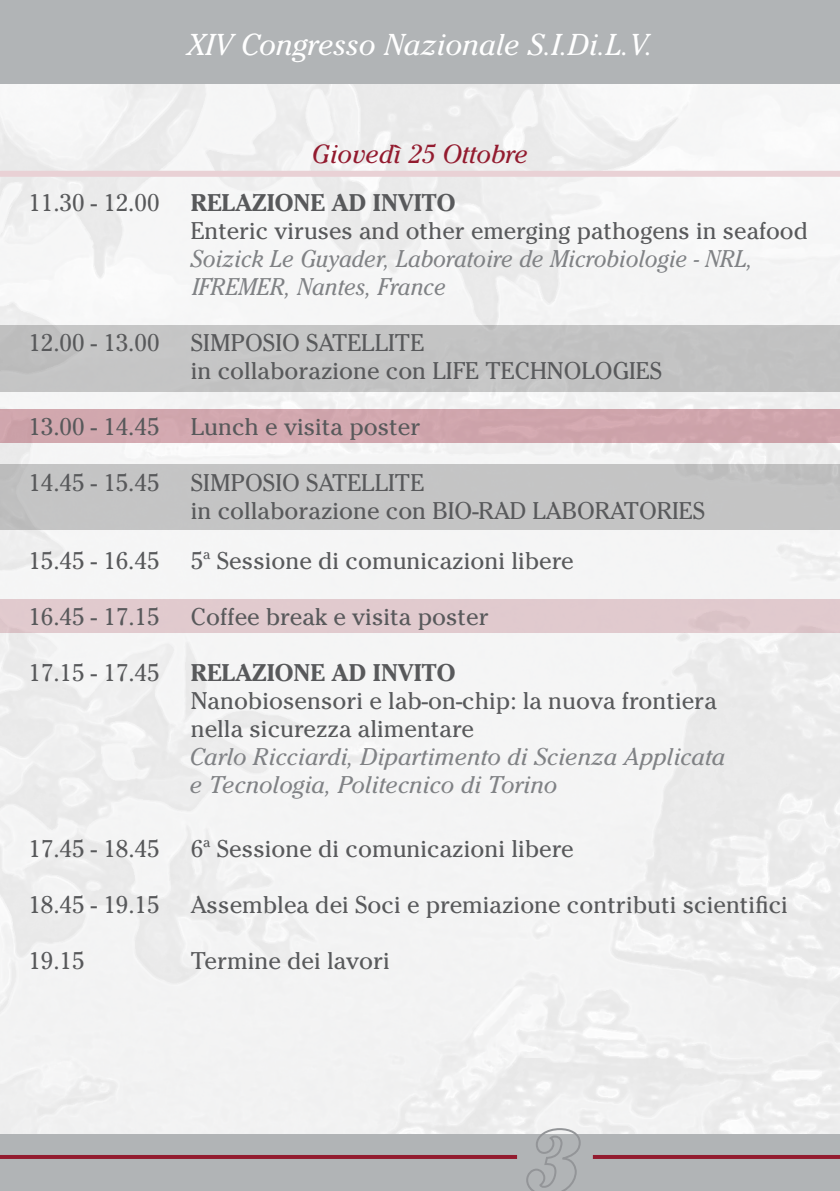
<style>
.page{position:relative;width:840px;height:1191px;background:#fff}
.page>*{position:absolute;margin:0;border:0;box-sizing:border-box;transform-origin:0 0}
.t1{font:italic 30px "Cheltenham Std";color:#fff}
.t2{font:italic 26px "Cheltenham Std";color:#931b2f}
.t3{font:24px/28px "Cheltenham Std";color:#58595b}
.t4{font:italic 24px/28px "Cheltenham Std";color:#808285}
.t5{font:italic 24px/28px "Cheltenham Std";color:#808285;scale:.95 1}
.t6{font:700 24px "Cheltenham Std";color:#58595b}
</style>
<div class="page">
<div style="left:0;top:1134px;width:839px;height:57px;background:#b1b4b6"></div>
<div style="left:0;top:0;width:839px;height:83px;background:#b1b4b6"></div>
<hr style="left:592px;top:1155px;width:247px;height:4px;background:#931b2f">
<svg style="left:525px;top:1127px;width:56px;height:64px"></svg>
<hr style="left:0;top:1155px;width:516px;height:4px;background:#931b2f">
<div style="left:0;top:171px;width:839px;height:6px;background:#e9d1d5"></div>
<div style="left:0;top:464px;width:839px;height:65px;background:#c4c4c4"></div>
<div style="left:0;top:325px;width:839px;height:67px;background:#c3c3c4"></div>
<div style="left:0;top:409px;width:839px;height:33px;background:#d0a6ae"></div>
<div style="left:0;top:599px;width:839px;height:33px;background:#e1cace"></div>
<p class="t1" style="left:187px;top:27px;width:467px">XIV Congresso Nazionale S.I.Di.L.V.</p>
<p class="t2" style="left:312px;top:139px;width:217px">Giovedì 25 Ottobre</p>
<p class="t3" style="left:28px;top:188px;width:133px">11.30 - 12.00</p>
<p class="t6" style="left:191px;top:188px;width:266px">RELAZIONE AD INVITO</p>
<p class="t3" style="left:191px;top:216px;width:618px">Enteric viruses and other emerging pathogens in seafood</p>
<p class="t5" style="left:191px;top:244px;width:592px">Soizick Le Guyader, Laboratoire de Microbiologie - NRL,<br>IFREMER, Nantes, France</p>
<p class="t3" style="left:28px;top:328px;width:133px">12.00 - 13.00</p>
<p class="t3" style="left:191px;top:328px;width:472px">SIMPOSIO SATELLITE<br>in collaborazione con LIFE TECHNOLOGIES</p>
<p class="t3" style="left:28px;top:412px;width:133px">13.00 - 14.45</p>
<p class="t3" style="left:191px;top:412px;width:231px">Lunch e visita poster</p>
<p class="t3" style="left:28px;top:468px;width:133px">14.45 - 15.45</p>
<p class="t3" style="left:191px;top:468px;width:516px">SIMPOSIO SATELLITE<br>in collaborazione con BIO-RAD LABORATORIES</p>
<p class="t3" style="left:28px;top:546px;width:133px">15.45 - 16.45</p>
<p class="t3" style="left:191px;top:546px;width:384px">5<sup>a</sup> Sessione di comunicazioni libere</p>
<p class="t3" style="left:28px;top:602px;width:133px">16.45 - 17.15</p>
<p class="t3" style="left:191px;top:602px;width:299px">Coffee break e visita poster</p>
<p class="t3" style="left:28px;top:658px;width:133px">17.15 - 17.45</p>
<p class="t6" style="left:191px;top:658px;width:266px">RELAZIONE AD INVITO</p>
<p class="t3" style="left:191px;top:686px;width:527px">Nanobiosensori e lab-on-chip: la nuova frontiera nella sicurezza alimentare</p>
<p class="t4" style="left:190px;top:742px;width:536px">Carlo Ricciardi, Dipartimento di Scienza Applicata e Tecnologia, Politecnico di Torino</p>
<p class="t3" style="left:28px;top:834px;width:133px">17.45 - 18.45</p>
<p class="t3" style="left:191px;top:834px;width:384px">6<sup>a</sup> Sessione di comunicazioni libere</p>
<p class="t3" style="left:28px;top:890px;width:133px">18.45 - 19.15</p>
<p class="t3" style="left:191px;top:890px;width:598px">Assemblea dei Soci e premiazione contributi scientifici</p>
<p class="t3" style="left:28px;top:946px;width:58px">19.15</p>
<p class="t3" style="left:191px;top:946px;width:200px">Termine dei lavori</p>
</div>
